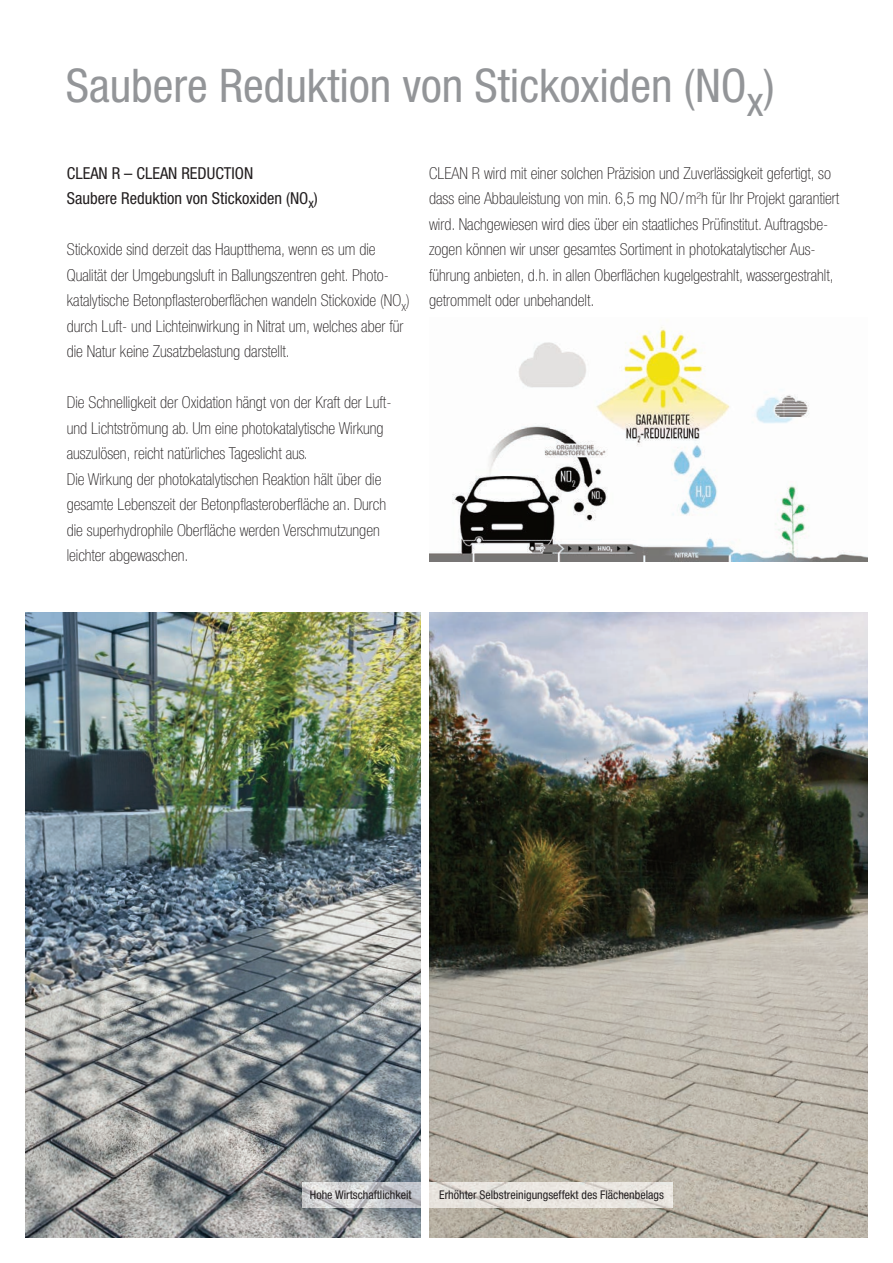
<style>
.page{position:relative;width:893px;height:1263px;background:#fff}
.page>*{position:absolute;margin:0;border:0;box-sizing:border-box;transform-origin:0 0}
.t1{font:condensed 46.5px "Helvetica Neue";color:#939598}
.t2{font:100 condensed 16.5px/25.5px "Helvetica Neue";color:#231f20}
.t3{font:condensed 16.5px/25.5px "Helvetica Neue";color:#231f20}
.t4{font:condensed 12px "Helvetica Neue";color:#231f20}
</style>
<div class="page">
<img style="left:430px;top:612px;width:437px;height:625px">
<img style="left:26px;top:612px;width:395px;height:625px">
<img style="left:302px;top:1182px;width:119px;height:26px">
<img style="left:430px;top:1182px;width:242px;height:26px">
<img style="left:430px;top:327px;width:437px;height:234px">
<h1 class="t1" style="left:66px;top:59px;width:710px">Saubere Reduktion von Stickoxiden (NO<sub>x</sub>)</h1>
<p class="t3" style="left:67px;top:160px;width:253px">CLEAN R – CLEAN REDUCTION<br>Saubere Reduktion von Stickoxiden (NO<sub>x</sub>)</p>
<p class="t2" style="left:67px;top:236px;width:344px">Stickoxide sind derzeit das Hauptthema, wenn es um die Qualität der Umgebungsluft in Ballungszentren geht. Photo&shy;katalytische Betonpflasteroberflächen wandeln Stickoxide (NO<sub>x</sub>) durch Luft- und Lichteinwirkung in Nitrat um, welches aber für die Natur keine Zusatzbelastung darstellt.</p>
<p class="t2" style="left:67px;top:389px;width:326px">Die Schnelligkeit der Oxidation hängt von der Kraft der Luft&shy;und Lichtströmung ab. Um eine photokatalytische Wirkung auszulösen, reicht natürliches Tageslicht aus.<br>Die Wirkung der photokatalytischen Reaktion hält über die ge samte Lebenszeit der Betonpflasteroberfläche an. Durch die superhydrophile Oberfläche werden Verschmutzungen leich ter abgewaschen.</p>
<p class="t2" style="left:429px;top:160px;width:412px">CLEAN R wird mit einer solchen Präzision und Zuverlässigkeit gefertigt, so dass eine Abbauleistung von min. 6,5 mg NO/m<sup>2</sup>h für Ihr Projekt garantiert wird. Nachgewiesen wird dies über ein staatliches Prüfinstitut. Auftragsbe&shy;zogen können wir unser gesamtes Sortiment in photokatalytischer Aus&shy;führung anbieten, d.h. in allen Oberflächen kugelgestrahlt, wassergestrahlt, getrommelt oder unbehandelt.</p>
<p class="t4" style="left:310px;top:1187px;width:103px">Hohe Wirtschaftlichkeit</p>
<p class="t4" style="left:439px;top:1187px;width:226px">Erhöhter Selbstreinigungseffekt des Flächenbelags</p>
</div>
